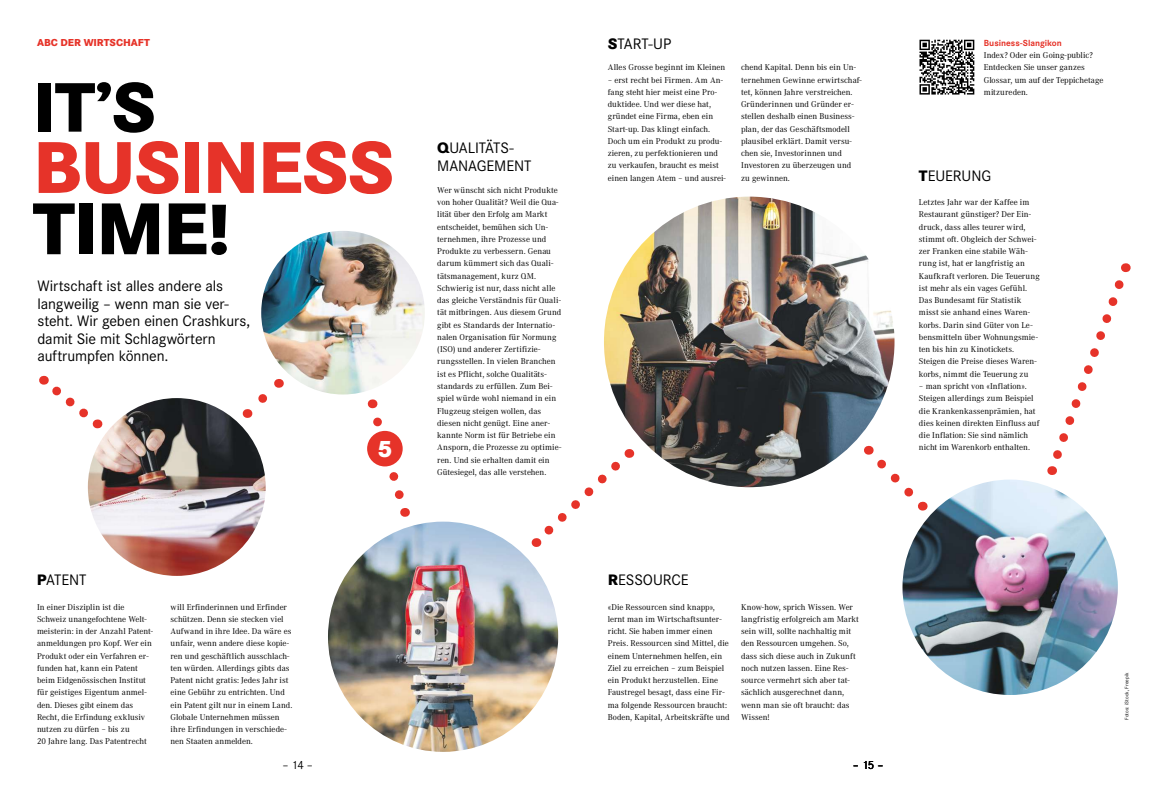
<style>
.page{position:relative;width:1166px;height:794px;background:#fff}
.page>*{position:absolute;margin:0;border:0;box-sizing:border-box;transform-origin:0 0}
.t1{font:800 76.12px "Corporate S Pro";letter-spacing:-.025em;color:#e63329}
.t2{font:800 76.12px "Corporate S Pro";color:#000}
.t3{font:800 72.62px "Corporate S Pro";color:#000}
.t4{font:800 24.68px "Corporate S Pro";color:#fff}
.t5{font:15.75px/17.5px "Corporate S Pro";letter-spacing:-.005em;color:#000}
.t6{font:12.25px "Corporate S Pro";color:#000}
.t7{font:800 10.5px "Corporate S Pro";letter-spacing:-.005em;color:#e63329}
.t8{font:700 9.19px "Corporate S Pro";letter-spacing:-.005em;color:#e63329}
.t9{font:8.75px/12.2px "Corporate A Pro";color:#000}
.t10{font:5.25px "Corporate S Pro";letter-spacing:.02em;color:#000}
.s1{font-weight:800}
</style>
<div class="page">
<svg style="left:242px;top:379px;width:37px;height:39px"></svg>
<img style="left:88px;top:398px;width:178px;height:178px;border-radius:89px">
<img style="left:261px;top:231px;width:164px;height:163px;border-radius:82px">
<img style="left:328px;top:521px;width:230px;height:231px;border-radius:115px">
<svg style="left:919px;top:39px;width:56px;height:56px"></svg>
<svg style="left:919px;top:40px;width:55px;height:55px"></svg>
<svg style="left:367px;top:399px;width:43px;height:118px"></svg>
<svg style="left:531px;top:449px;width:99px;height:98px"></svg>
<svg style="left:864px;top:445px;width:59px;height:65px"></svg>
<div style="left:367px;top:431px;width:36px;height:35px;background:#e63329;border-radius:50%"></div>
<img style="left:604px;top:197px;width:290px;height:290px;border-radius:145px">
<svg style="left:1047px;top:263px;width:83px;height:212px"></svg>
<img style="left:902px;top:479px;width:216px;height:216px;border-radius:108px">
<svg style="left:39px;top:375px;width:59px;height:53px"></svg>
<p class="t7" style="left:37px;top:34px;width:114px">ABC DER WIRTSCHAFT</p>
<h2 class="t3" style="left:33px;top:49px;width:124px">IT’S</h2>
<h1 class="t1" style="left:33px;top:106px;width:363px">BUSINESS</h1>
<h1 class="t2" style="left:33px;top:167px;width:199px">TIME!</h1>
<h3 class="t5" style="left:37px;top:276px;width:214px">Wirtschaft ist alles andere als langweilig – wenn man sie ver&shy;steht. Wir geben einen Crashkurs, damit Sie mit Schlagwörtern auftrumpfen können.</h3>
<h3 class="t5" style="left:37px;top:570px;width:51px"><span class="s1">P</span>ATENT</h3>
<p class="t9" style="left:37px;top:600px;width:117px">In einer Disziplin ist die<br>Schweiz unangefochtene Welt&shy;meisterin: in der Anzahl Patent&shy;anmeldungen pro Kopf. Wer ein<br>Produkt oder ein Verfahren er&shy;funden hat, kann ein Patent beim Eidgenössischen Institut für geistiges Eigentum anmel&shy;den. Dieses gibt einem das<br>Recht, die Erfindung exklusiv nutzen zu dürfen – bis zu<br>20 Jahre lang. Das Patentrecht</p>
<p class="t9" style="left:171px;top:600px;width:123px">will Erfinderinnen und Erfinder schützen. Denn sie stecken viel<br>Aufwand in ihre Idee. Da wäre es unfair, wenn andere diese kopie&shy;ren und geschäftlich ausschlach&shy;ten würden. Allerdings gibts das<br>Patent nicht gratis: Jedes Jahr ist eine Gebühr zu entrichten. Und ein Patent gilt nur in einem Land.<br>Globale Unternehmen müssen ihre Erfindungen in verschiede&shy;nen Staaten anmelden.</p>
<h3 class="t6" style="left:282px;top:756px;width:32px">– 14 –</h3>
<h3 class="t4" style="left:377px;top:428px;width:17px">5</h3>
<h3 class="t5" style="left:437px;top:138px;width:96px"><span class="s1">Q</span>UALITÄTS-<br>MANAGEMENT</h3>
<p class="t9" style="left:437px;top:183px;width:126px">Wer wünscht sich nicht Produkte von hoher Qualität? Weil die Qua&shy;lität über den Erfolg am Markt entscheidet, bemühen sich Un&shy;ternehmen, ihre Prozesse und<br>Produkte zu verbessern. Genau darum kümmert sich das Quali&shy;tätsmanagement, kurz QM.<br>Schwierig ist nur, dass nicht alle das gleiche Verständnis für Quali&shy;tät mitbringen. Aus diesem Grund gibt es Standards der Internatio&shy;nalen Organisation für Normung (ISO) und anderer Zertifizie&shy;rungsstellen. In vielen Branchen ist es Pflicht, solche Qualitäts&shy;standards zu erfüllen. Zum Bei&shy;spiel würde wohl niemand in ein<br>Flugzeug steigen wollen, das diesen nicht genügt. Eine aner&shy;kannte Norm ist für Betriebe ein<br>Ansporn, die Prozesse zu optimie&shy;ren. Und sie erhalten damit ein<br>Gütesiegel, das alle verstehen.</p>
<h3 class="t5" style="left:608px;top:34px;width:65px"><span class="s1">S</span>TART-UP</h3>
<p class="t9" style="left:608px;top:61px;width:119px">Alles Grosse beginnt im Kleinen</p>
<p class="t9" style="left:608px;top:73px;width:120px">– erst recht bei Firmen. Am An&shy;fang steht hier meist eine Pro&shy;duktidee. Und wer diese hat, gründet eine Firma, eben ein<br>Start-up. Das klingt einfach.<br>Doch um ein Produkt zu produ&shy;zieren, zu perfektionieren und zu verkaufen, braucht es meist einen langen Atem – und ausrei-</p>
<p class="t9" style="left:741px;top:61px;width:122px">chend Kapital. Denn bis ein Un&shy;ternehmen Gewinne erwirtschaf&shy;tet, können Jahre verstreichen.<br>Gründerinnen und Gründer er&shy;stellen deshalb einen Business&shy;plan, der das Geschäftsmodell plausibel erklärt. Damit versu&shy;chen sie, Investorinnen und<br>Investoren zu überzeugen und zu gewinnen.</p>
<p class="t8" style="left:984px;top:36px;width:80px">Business-Slangikon</p>
<p class="t9" style="left:984px;top:49px;width:121px">Index? Oder ein Going-public?<br>Entdecken Sie unser ganzes<br>Glossar, um auf der Teppichetage mitzureden.</p>
<h3 class="t5" style="left:919px;top:166px;width:74px"><span class="s1">T</span>EUERUNG</h3>
<p class="t9" style="left:919px;top:196px;width:122px">Letztes Jahr war der Kaffee im<br>Restaurant günstiger? Der Ein&shy;druck, dass alles teurer wird, stimmt oft. Obgleich der Schwei&shy;zer Franken eine stabile Wäh&shy;rung ist, hat er langfristig an<br>Kaufkraft verloren. Die Teuerung ist mehr als ein vages Gefühl.<br>Das Bundesamt für Statistik misst sie anhand eines Waren&shy;korbs. Darin sind Güter von Le&shy;bensmitteln über Wohnungsmie&shy;ten bis hin zu Kinotickets.<br>Steigen die Preise dieses Waren&shy;korbs, nimmt die Teuerung zu</p>
<p class="t9" style="left:919px;top:379px;width:122px">– man spricht von «Inflation».<br>Steigen allerdings zum Beispiel die Krankenkassenprämien, hat dies keinen direkten Einfluss auf die Inflation: Sie sind nämlich nicht im Warenkorb enthalten.</p>
<h3 class="t5" style="left:608px;top:570px;width:82px"><span class="s1">R</span>ESSOURCE</h3>
<p class="t9" style="left:608px;top:600px;width:123px">«Die Ressourcen sind knapp», lernt man im Wirtschaftsunter&shy;richt. Sie haben immer einen<br>Preis. Ressourcen sind Mittel, die einem Unternehmen helfen, ein<br>Ziel zu erreichen – zum Beispiel ein Produkt herzustellen. Eine<br>Faustregel besagt, dass eine Fir&shy;ma folgende Ressourcen braucht:<br>Boden, Kapital, Arbeitskräfte und</p>
<p class="t9" style="left:741px;top:600px;width:119px">Know-how, sprich Wissen. Wer langfristig erfolgreich am Markt sein will, sollte nachhaltig mit den Ressourcen umgehen. So, dass sich diese auch in Zukunft noch nutzen lassen. Eine Res&shy;source vermehrt sich aber tat&shy;sächlich ausgerechnet dann, wenn man sie oft braucht: das<br>Wissen!</p>
<h3 class="t6" style="left:853px;top:756px;width:32px">– 15 –</h3>
<p class="t10" style="left:1123px;top:720px;width:49px;rotate:-90deg">Fotos: iStock, Freepik</p>
</div>
